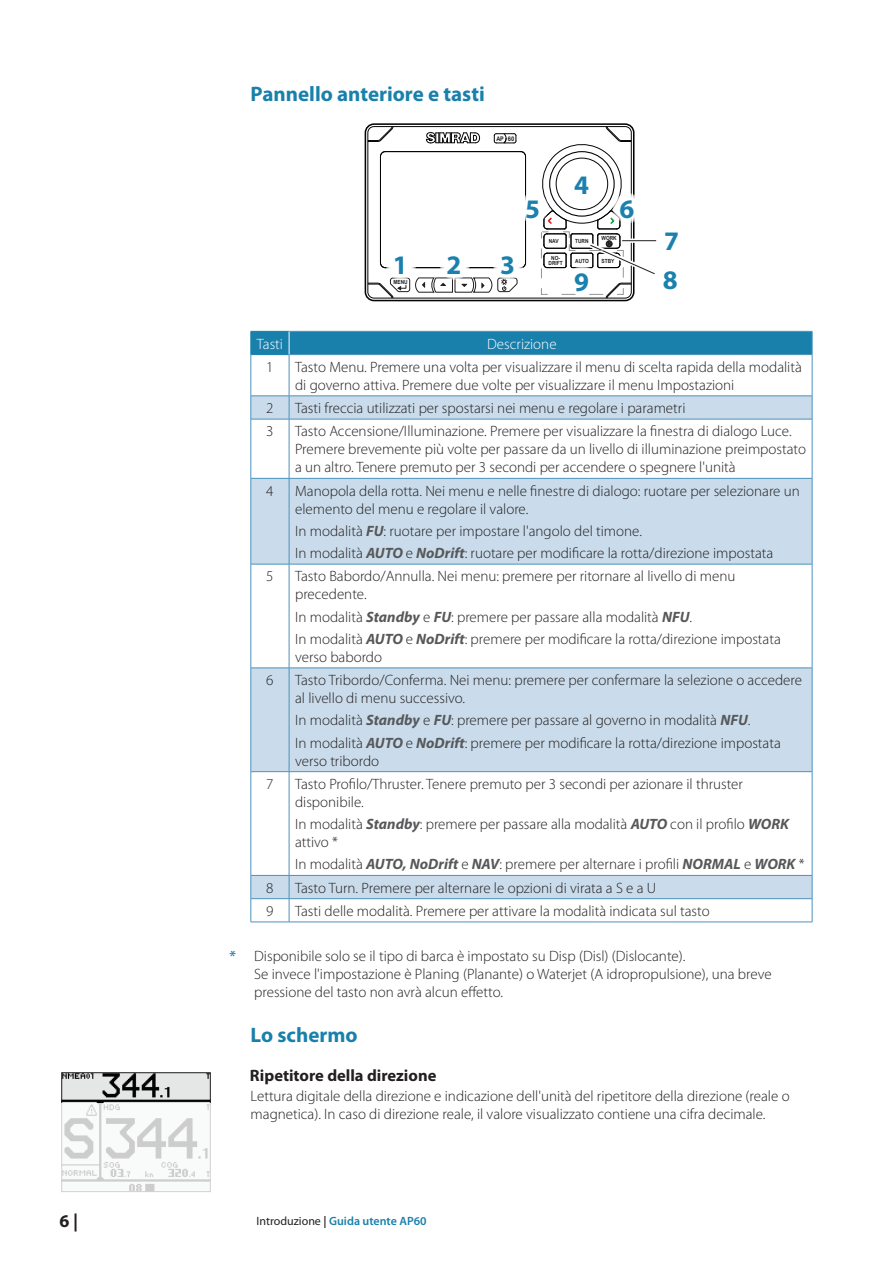
<style>
.page{position:relative;width:893px;height:1263px;background:#fff}
.page>*{position:absolute;margin:0;border:0;box-sizing:border-box;transform-origin:0 0}
.t1{font:700 26.85px/38.4px "Myriad Pro";color:#1a81ae}
.t2{font:700 21px "Myriad Pro";color:#1980ac}
.t3{font:700 18px "Myriad Pro";color:#231f20}
.t4{font:700 16.5px "Myriad Pro";color:#231f20}
.t5{font:300 15px/18px "Myriad Pro";color:#231f20}
.t6{font:300 15px "Myriad Pro";color:#fff}
.t7{font:600 12px "Myriad Pro";color:#1980ac}
.t8{font:700 6.3px "Arial";color:#231f20;scale:.85 1}
.t9{font:700 5.7px/4.7px "Arial";color:#231f20;text-align:center;scale:.85 1}
.s1{font-weight:700;font-style:italic;color:#57585a}
.s2{font-weight:600;font-style:italic;color:#1980ac}
.s3{font-weight:400;color:#231f20}
.s4{color:#231f20}
</style>
<div class="page">
<svg style="left:494px;top:133px;width:23px;height:11px"></svg>
<svg style="left:426px;top:132px;width:54px;height:12px"></svg>
<hr style="left:385px;top:267px;width:136px;height:1px;background:#040503">
<hr style="left:525px;top:156px;width:1px;height:107px;background:#040503">
<svg style="left:520px;top:151px;width:6px;height:5px"></svg>
<hr style="left:385px;top:151px;width:136px;height:1px;background:#040503">
<svg style="left:380px;top:151px;width:6px;height:5px"></svg>
<hr style="left:380px;top:156px;width:1px;height:107px;background:#040503">
<svg style="left:380px;top:263px;width:5px;height:5px"></svg>
<div style="left:518px;top:193px;width:31px;height:30px;background:#fff;border-radius:50%"></div>
<div style="left:365px;top:123px;width:269px;height:178px;border:2px solid #050504;border-radius:9px"></div>
<svg style="left:367px;top:277px;width:151px;height:21px"></svg>
<svg style="left:367px;top:126px;width:26px;height:16px"></svg>
<div style="left:386px;top:250px;width:30px;height:30px;background:#fff;border-radius:50%"></div>
<div style="left:439px;top:250px;width:31px;height:30px;background:#fff;border-radius:50%"></div>
<div style="left:493px;top:250px;width:30px;height:30px;background:#fff;border-radius:50%"></div>
<svg style="left:538px;top:126px;width:119px;height:172px"></svg>
<svg style="left:252px;top:397px;width:560px;height:501px"></svg>
<hr style="left:251px;top:355px;width:1px;height:41px;background:#4c92ba">
<hr style="left:289px;top:355px;width:1px;height:41px;background:#4c92ba">
<hr style="left:812px;top:355px;width:1px;height:41px;background:#4c92ba">
<hr style="left:251px;top:396px;width:38px;height:1px;background:#4c92ba">
<svg style="left:251px;top:396px;width:1px;height:23px"></svg>
<hr style="left:289px;top:396px;width:523px;height:1px;background:#4c92ba">
<svg style="left:289px;top:396px;width:1px;height:23px"></svg>
<svg style="left:812px;top:396px;width:1px;height:23px"></svg>
<hr style="left:251px;top:419px;width:38px;height:1px;background:#4c92ba">
<hr style="left:251px;top:419px;width:1px;height:59px;background:#4c92ba">
<hr style="left:289px;top:419px;width:523px;height:1px;background:#4c92ba">
<hr style="left:289px;top:419px;width:1px;height:59px;background:#4c92ba">
<hr style="left:812px;top:419px;width:1px;height:59px;background:#4c92ba">
<hr style="left:251px;top:478px;width:38px;height:1px;background:#4c92ba">
<hr style="left:251px;top:478px;width:1px;height:86px;background:#4c92ba">
<hr style="left:289px;top:478px;width:523px;height:1px;background:#4c92ba">
<hr style="left:289px;top:478px;width:1px;height:86px;background:#4c92ba">
<hr style="left:812px;top:478px;width:1px;height:86px;background:#4c92ba">
<hr style="left:251px;top:564px;width:38px;height:1px;background:#4c92ba">
<hr style="left:251px;top:564px;width:1px;height:104px;background:#4c92ba">
<hr style="left:289px;top:564px;width:523px;height:1px;background:#4c92ba">
<hr style="left:289px;top:564px;width:1px;height:104px;background:#4c92ba">
<hr style="left:812px;top:564px;width:1px;height:104px;background:#4c92ba">
<hr style="left:251px;top:668px;width:38px;height:1px;background:#4c92ba">
<hr style="left:251px;top:668px;width:1px;height:103px;background:#4c92ba">
<hr style="left:289px;top:668px;width:523px;height:1px;background:#4c92ba">
<hr style="left:289px;top:668px;width:1px;height:103px;background:#4c92ba">
<hr style="left:812px;top:668px;width:1px;height:103px;background:#4c92ba">
<hr style="left:251px;top:771px;width:38px;height:1px;background:#4c92ba">
<hr style="left:251px;top:772px;width:1px;height:103px;background:#4c92ba">
<hr style="left:289px;top:771px;width:523px;height:1px;background:#4c92ba">
<hr style="left:289px;top:772px;width:1px;height:103px;background:#4c92ba">
<hr style="left:812px;top:772px;width:1px;height:103px;background:#4c92ba">
<hr style="left:251px;top:875px;width:38px;height:1px;background:#4c92ba">
<hr style="left:289px;top:875px;width:523px;height:1px;background:#4c92ba">
<hr style="left:251px;top:898px;width:38px;height:1px;background:#4c92ba">
<svg style="left:251px;top:876px;width:1px;height:46px"></svg>
<hr style="left:289px;top:898px;width:523px;height:1px;background:#4c92ba">
<svg style="left:289px;top:876px;width:1px;height:46px"></svg>
<svg style="left:812px;top:876px;width:1px;height:46px"></svg>
<hr style="left:251px;top:922px;width:38px;height:1px;background:#4c92ba">
<hr style="left:289px;top:922px;width:523px;height:1px;background:#4c92ba">
<svg style="left:251px;top:331px;width:562px;height:24px;background:#1d81ad"></svg>
<img style="left:64px;top:1074px;width:144px;height:30px">
<div style="left:62px;top:1072px;width:148px;height:120px;border:1px solid #231f20"></div>
<svg style="left:61px;top:1104px;width:150px;height:88px"></svg>
<h2 class="t2" style="left:251px;top:80px;width:236px">Pannello anteriore e tasti</h2>
<p class="t8" style="left:496px;top:134px;width:23px">AP 60</p>
<h1 class="t1" style="left:393px;top:245px;width:16px">1</h1>
<h1 class="t1" style="left:446px;top:245px;width:16px">2</h1>
<h1 class="t1" style="left:500px;top:245px;width:16px">3</h1>
<p class="t9" style="left:393px;top:280px;width:18px">MENU</p>
<h1 class="t1" style="left:525px;top:189px;width:16px">5</h1>
<p class="t9" style="left:549px;top:239px;width:13px">NAV</p>
<h1 class="t1" style="left:574px;top:165px;width:16px">4</h1>
<p class="t9" style="left:575px;top:239px;width:17px">TURN</p>
<h1 class="t1" style="left:620px;top:189px;width:16px">6</h1>
<p class="t9" style="left:601px;top:235px;width:19px">WORK</p>
<p class="t9" style="left:549px;top:256px;width:18px">NO-<br>DRIFT</p>
<p class="t9" style="left:575px;top:258px;width:17px">AUTO</p>
<p class="t9" style="left:601px;top:258px;width:17px">STBY</p>
<h1 class="t1" style="left:574px;top:262px;width:16px">9</h1>
<h1 class="t1" style="left:663px;top:221px;width:18px">7<br>8</h1>
<p class="t6" style="left:257px;top:335px;width:28px">Tasti</p>
<p class="t6" style="left:487px;top:335px;width:71px">Descrizione</p>
<p class="t5" style="left:266px;top:358px;width:9px">1</p>
<p class="t5" style="left:295px;top:358px;width:508px">Tasto Menu. Premere una volta per visualizzare il menu di scelta rapida della modalità di governo attiva. Premere due volte per visualizzare il menu Impostazioni</p>
<p class="t5" style="left:266px;top:399px;width:9px">2</p>
<p class="t5" style="left:295px;top:399px;width:392px">Tasti freccia utilizzati per spostarsi nei menu e regolare i parametri</p>
<p class="t5" style="left:266px;top:423px;width:9px">3</p>
<p class="t5" style="left:295px;top:423px;width:513px">Tasto Accensione/Illuminazione. Premere per visualizzare la finestra di dialogo Luce.<br>Premere brevemente più volte per passare da un livello di illuminazione preimpostato a un altro. Tenere premuto per 3 secondi per accendere o spegnere l'unità</p>
<p class="t5" style="left:266px;top:482px;width:9px">4</p>
<p class="t5" style="left:295px;top:482px;width:506px">Manopola della rotta. Nei menu e nelle finestre di dialogo: ruotare per selezionare un elemento del menu e regolare il valore.</p>
<p class="t5" style="left:295px;top:520px;width:480px;line-height:22.2px">In modalità <span class="s1">FU</span>: ruotare per impostare l'angolo del timone.<br>In modalità <span class="s1">AUTO</span> e <span class="s1">NoDrift</span>: ruotare per modificare la rotta/direzione impostata</p>
<p class="t5" style="left:266px;top:568px;width:9px">5</p>
<p class="t5" style="left:295px;top:568px;width:442px">Tasto Babordo/Annulla. Nei menu: premere per ritornare al livello di menu precedente.</p>
<p class="t5" style="left:295px;top:606px;width:487px;line-height:22.2px">In modalità <span class="s1">Standby</span> e <span class="s1">FU</span>: premere per passare alla modalità <span class="s1">NFU</span>.<br>In modalità <span class="s1">AUTO</span> e <span class="s1">NoDrift</span>: premere per modificare la rotta/direzione impostata</p>
<p class="t5" style="left:295px;top:648px;width:88px">verso babordo</p>
<p class="t5" style="left:266px;top:671px;width:9px">6</p>
<p class="t5" style="left:295px;top:671px;width:508px">Tasto Tribordo/Conferma. Nei menu: premere per confermare la selezione o accedere al livello di menu successivo.</p>
<p class="t5" style="left:295px;top:709px;width:487px;line-height:22.2px">In modalità <span class="s1">Standby</span> e <span class="s1">FU</span>: premere per passare al governo in modalità <span class="s1">NFU</span>.<br>In modalità <span class="s1">AUTO</span> e <span class="s1">NoDrift</span>: premere per modificare la rotta/direzione impostata</p>
<p class="t5" style="left:295px;top:752px;width:86px">verso tribordo</p>
<p class="t5" style="left:266px;top:775px;width:9px">7</p>
<p class="t5" style="left:295px;top:775px;width:449px">Tasto Profilo/Thruster. Tenere premuto per 3 secondi per azionare il thruster disponibile.</p>
<p class="t5" style="left:295px;top:815px;width:495px">In modalità <span class="s1">Standby</span>: premere per passare alla modalità <span class="s1">AUTO</span> con il profilo <span class="s1">WORK </span>attivo *</p>
<p class="t5" style="left:295px;top:856px;width:511px">In modalità <span class="s1">AUTO, NoDrift</span> e <span class="s1">NAV</span>: premere per alternare i profili <span class="s1">NORMAL</span> e <span class="s1">WORK</span> *</p>
<p class="t5" style="left:266px;top:879px;width:9px">8</p>
<p class="t5" style="left:295px;top:879px;width:363px">Tasto Turn. Premere per alternare le opzioni di virata a S e a U</p>
<p class="t5" style="left:266px;top:902px;width:9px">9</p>
<p class="t5" style="left:295px;top:902px;width:416px">Tasti delle modalità. Premere per attivare la modalità indicata sul tasto</p>
<p class="t5" style="left:254px;top:947px;width:519px;text-indent:-26px"><span class="s2">*</span> Disponibile solo se il tipo di barca è impostato su Disp (Disl) (Dislocante).<br>Se invece l'impostazione è Planing (Planante) o Waterjet (A idropropulsione), una breve pressione del tasto non avrà alcun effetto.</p>
<h2 class="t2" style="left:251px;top:1021px;width:109px">Lo schermo</h2>
<p class="t4" style="left:250px;top:1064px;width:188px">Ripetitore della direzione</p>
<p class="t5" style="left:251px;top:1087px;width:541px">Lettura digitale della direzione e indicazione dell'unità del ripetitore della direzione (reale o magnetica). In caso di direzione reale, il valore visualizzato contiene una cifra decimale.</p>
<p class="t3" style="left:60px;top:1209px;width:20px">6 |</p>
<p class="t7" style="left:256px;top:1213px;width:172px"><span class="s3">Introduzione</span> <span class="s4">|</span> Guida utente AP60</p>
</div>
